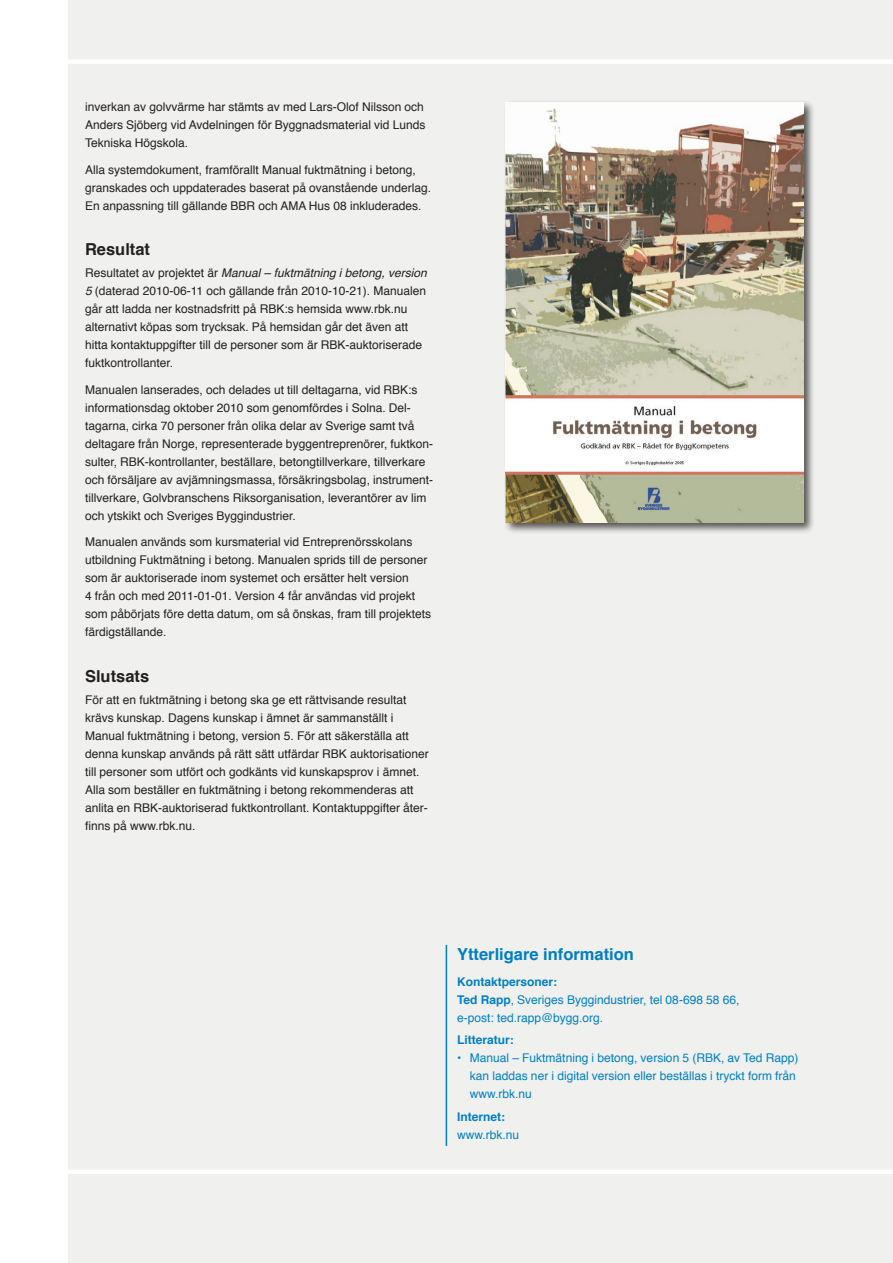
<style>
.page{position:relative;width:893px;height:1263px;background:#fff}
.page>*{position:absolute;margin:0;border:0;box-sizing:border-box;transform-origin:0 0}
.Mellanrubbe{font:700 16.5px "Helvetica";color:#007ec5}
.Mellanrubbe-2{font:700 16.5px "Helvetica";color:#231f20}
.Brödtext{font:12px/18px "Helvetica";color:#231f20}
.Kontakt_o_Litteratur{font:12px/18px "Helvetica";color:#007ec5}
.Kontakt_o_Litteratur-2{font:700 12px "Helvetica";color:#007ec5}
.s1{font-style:italic}
.s2{font-weight:700}
</style>
<div class="page">
<div style="left:68px;top:0;width:825px;height:1263px;background:#f0f1ee"></div>
<div style="left:66px;top:1169px;width:827px;height:5px;background:#fff"></div>
<div style="left:64px;top:59px;width:829px;height:5px;background:#fff"></div>
<hr style="left:446px;top:945px;width:1px;height:201px;background:#007ec5">
<div style="left:503px;top:99px;width:312px;height:435px;background:#231f20;opacity:.75"></div>
<img style="left:506px;top:102px;width:298px;height:421px">
<p class="Brödtext" style="left:85px;top:98px;width:342px">inverkan av golvvärme har stämts av med Lars-Olof Nilsson och<br>Anders Sjöberg vid Avdelningen för Byggnadsmaterial vid Lunds<br>Tekniska Högskola.</p>
<p class="Brödtext" style="left:85px;top:161px;width:348px">Alla systemdokument, framförallt Manual fuktmätning i betong, granskades och uppdaterades baserat på ovanstående underlag.<br>En anpassning till gällande BBR och AMA Hus 08 inkluderades.</p>
<p class="Mellanrubbe-2" style="left:85px;top:236px;width:67px">Resultat</p>
<p class="Brödtext" style="left:85px;top:264px;width:343px">Resultatet av projektet är <span class="s1">Manual – fuktmätning i betong, version 5</span> (daterad 2010-06-11 och gällande från 2010-10-21). Manualen går att ladda ner kostnadsfritt på RBK:s hemsida www.rbk.nu alternativt köpas som trycksak. På hemsidan går det även att hitta kontaktuppgifter till de personer som är RBK-auktoriserade fuktkontrollanter.</p>
<p class="Brödtext" style="left:85px;top:381px;width:350px">Manualen lanserades, och delades ut till deltagarna, vid RBK:s informationsdag oktober 2010 som genomfördes i Solna. Del&shy;tagarna, cirka 70 personer från olika delar av Sverige samt två deltagare från Norge, representerade byggentreprenörer, fuktkon&shy;sulter, RBK-kontrollanter, beställare, betongtillverkare, tillverkare och försäljare av avjämningsmassa, försäkringsbolag, instrument&shy;tillverkare, Golvbranschens Riksorganisation, leverantörer av lim och ytskikt och Sveriges Byggindustrier.</p>
<p class="Brödtext" style="left:85px;top:533px;width:348px">Manualen används som kursmaterial vid Entreprenörsskolans utbildning Fuktmätning i betong. Manualen sprids till de personer som är auktoriserade inom systemet och ersätter helt version<br>4 från och med 2011-01-01. Version 4 får användas vid projekt som påbörjats före detta datum, om så önskas, fram till projektets färdigställande.</p>
<p class="Mellanrubbe-2" style="left:85px;top:662px;width:66px">Slutsats</p>
<p class="Brödtext" style="left:85px;top:691px;width:345px">För att en fuktmätning i betong ska ge ett rättvisande resultat krävs kunskap. Dagens kunskap i ämnet är sammanställt i Manual fuktmätning i betong, version 5. För att säkerställa att denna kunskap används på rätt sätt utfärdar RBK auktorisationer till personer som utfört och godkänts vid kunskapsprov i ämnet.<br>Alla som beställer en fuktmätning i betong rekommenderas att anlita en RBK-auktoriserad fuktkontrollant. Kontaktuppgifter åter&shy;finns på www.rbk.nu.</p>
<p class="Mellanrubbe" style="left:457px;top:940px;width:178px">Ytterligare information</p>
<p class="Kontakt_o_Litteratur-2" style="left:457px;top:972px;width:102px">Kontaktpersoner:</p>
<p class="Kontakt_o_Litteratur" style="left:457px;top:991px;width:284px"><span class="s2">Ted Rapp</span>, Sveriges Byggindustrier, tel 08-698 58 66, e-post: ted.rapp@bygg.org.</p>
<p class="Kontakt_o_Litteratur-2" style="left:457px;top:1030px;width:58px">Litteratur:</p>
<p class="Kontakt_o_Litteratur" style="left:470px;top:1049px;width:330px;text-indent:-13px">• Manual – Fuktmätning i betong, version 5 (RBK, av Ted Rapp) kan laddas ner i digital version eller beställas i tryckt form från www.rbk.nu</p>
<p class="Kontakt_o_Litteratur-2" style="left:457px;top:1107px;width:49px">Internet:</p>
<p class="Kontakt_o_Litteratur" style="left:457px;top:1126px;width:64px">www.rbk.nu</p>
</div>
